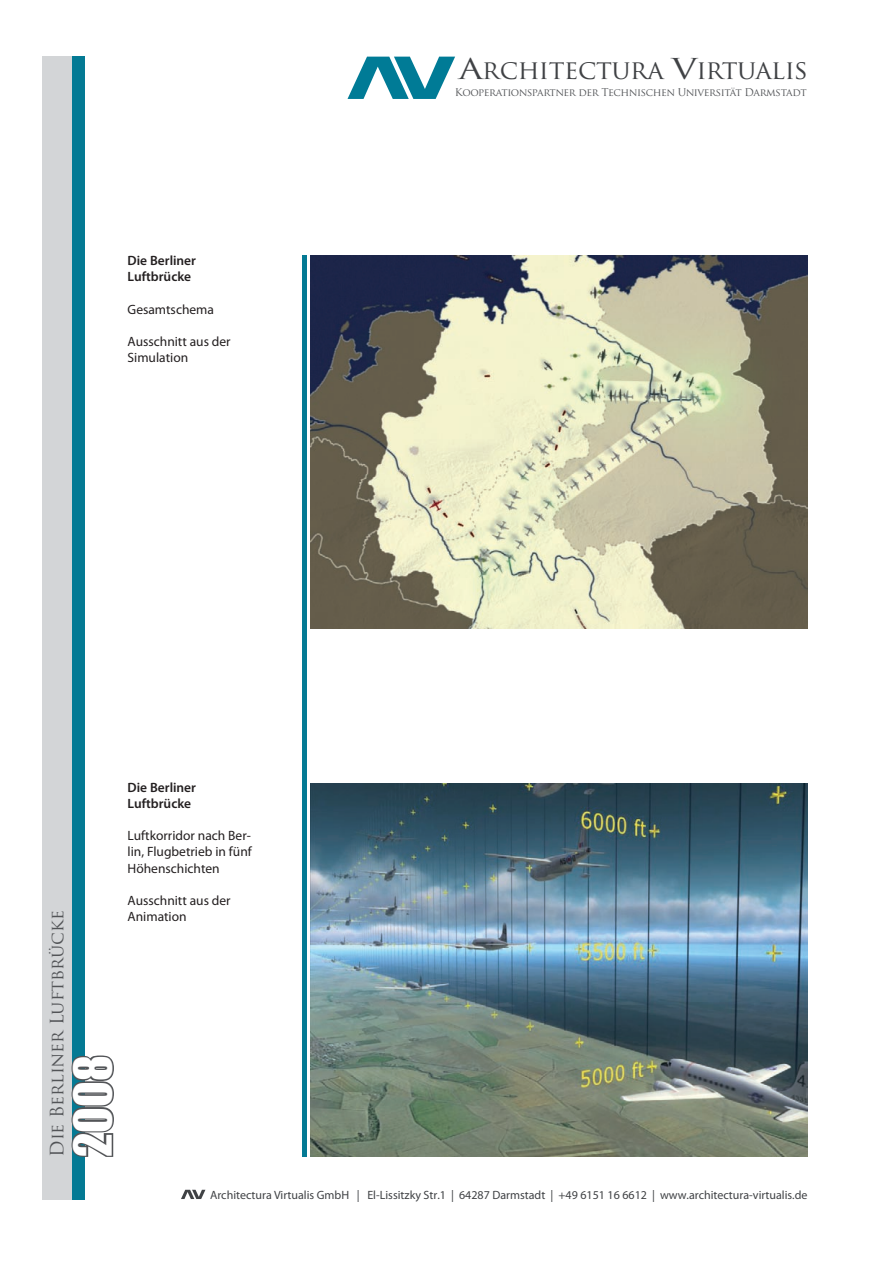
<style>
.page{position:relative;width:893px;height:1263px;background:#fff}
.page>*{position:absolute;margin:0;border:0;box-sizing:border-box;transform-origin:0 0}
.t1{font:48px "Impact";color:#fff}
.t2{font:26.1px "Trajan Pro";letter-spacing:-.015em;color:#404245}
.t3{font:18px "Trajan Pro";color:#525457}
.t4{font:13.5px/16.2px "Myriad Pro";color:#231f20}
.t5{font:600 13.5px/16.2px "Myriad Pro";color:#231f20}
.t6{font:12px "Myriad Pro";color:#404245}
.t7{font:10.35px "Trajan Pro";letter-spacing:-.035em;color:#525457}
.s1{font-size:28.05px}
</style>
<div class="page">
<hr style="left:302px;top:255px;width:4px;height:902px;background:#047a94">
<div style="left:72px;top:56px;width:13px;height:1143px;background:#047a94"></div>
<div style="left:43px;top:56px;width:29px;height:1143px;background:#d3d5d7"></div>
<svg style="left:347px;top:57px;width:108px;height:42px"></svg>
<svg style="left:181px;top:1190px;width:24px;height:9px"></svg>
<svg style="left:71px;top:1055px;width:43px;height:102px"></svg>
<img style="left:310px;top:255px;width:498px;height:373px">
<img style="left:310px;top:783px;width:498px;height:374px">
<p class="t5" style="left:128px;top:252px;width:70px">Die Berliner<br>Luftbrücke</p>
<p class="t4" style="left:128px;top:301px;width:88px">Gesamtschema</p>
<p class="t4" style="left:128px;top:333px;width:105px">Ausschnitt aus der<br>Simulation</p>
<h2 class="t2" style="left:459px;top:53px;width:351px"><span class="s1">A</span>rchitectura <span class="s1">V</span>irtualis</h2>
<p class="t7" style="left:455px;top:86px;width:353px">Kooperationspartner der Technischen Universität Darmstadt</p>
<h3 class="t3" style="left:45px;top:1157px;width:248px;rotate:-90deg">Die Berliner Luftbrücke</h3>
<h1 class="t1" style="left:56px;top:1157px;width:103px;rotate:-90deg">2008</h1>
<p class="t5" style="left:128px;top:778px;width:70px">Die Berliner<br>Luftbrücke</p>
<p class="t4" style="left:128px;top:827px;width:126px;text-align:justify">Luftkorridor nach Ber&shy;lin, Flugbetrieb in fünf Höhenschichten</p>
<p class="t4" style="left:128px;top:892px;width:105px">Ausschnitt aus der<br>Animation</p>
<p class="t6" style="left:210px;top:1187px;width:599px">Architectura Virtualis GmbH | El-Lissitzky Str.1 | 64287 Darmstadt | +49 6151 16 6612 | www.architectura-virtualis.de</p>
</div>
